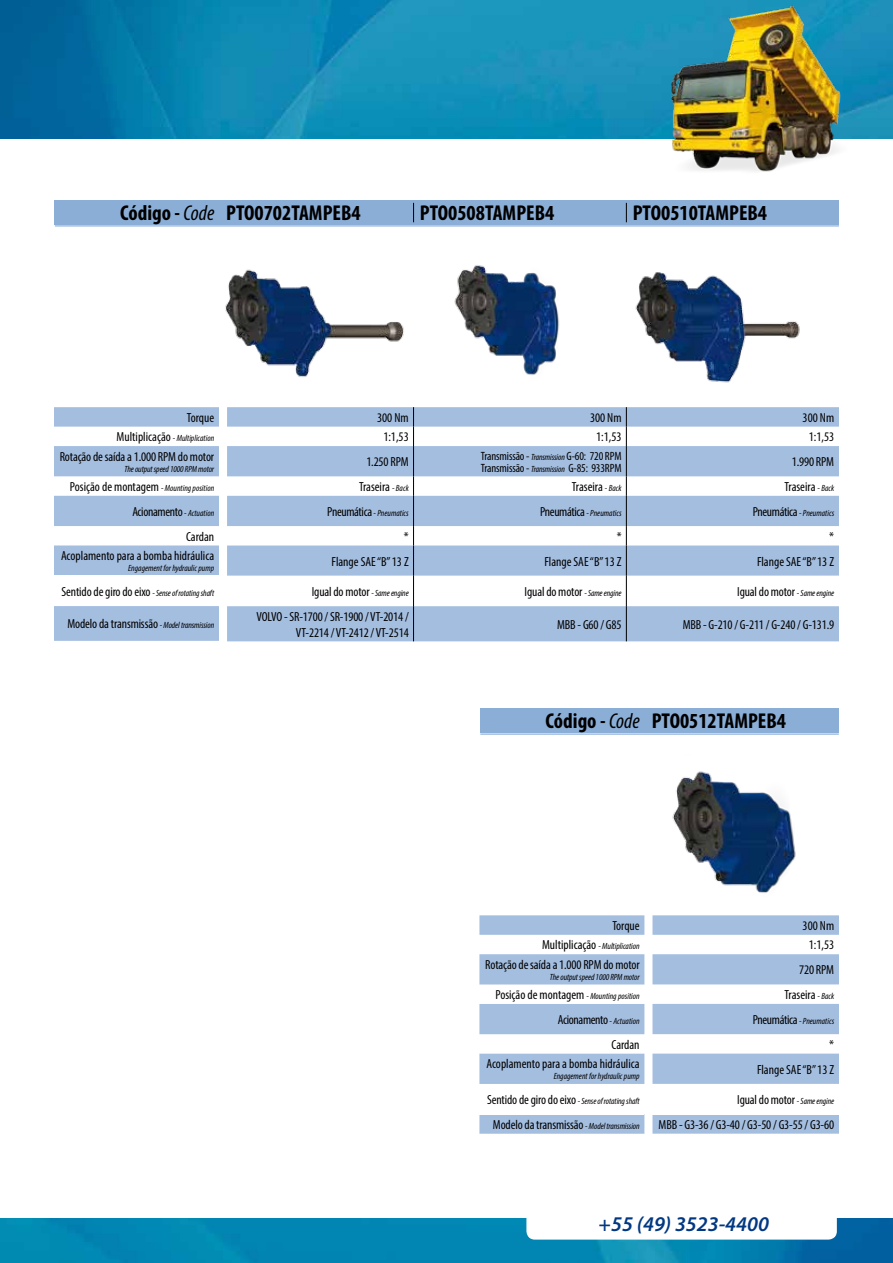
<style>
.page{position:relative;width:893px;height:1263px;background:#fff}
.page>*{position:absolute;margin:0;border:0;box-sizing:border-box;transform-origin:0 0}
.t1{font:700 condensed 21.6px "Myriad Pro";color:#000}
.t2{font:italic 600 21px "Myriad Pro";color:#003882}
.t3{font:condensed 13.2px/24.9px "Myriad Pro";letter-spacing:-.01em;color:#000;text-align:right}
.t4{font:condensed 12px/11.7px "Myriad Pro";letter-spacing:-.01em;color:#000}
.t5{font:italic condensed 9px "Myriad Pro";color:#000}
.s1{font-weight:400;font-style:italic}
.s2{font-style:normal;font-size:13.2px}
.s3{font-style:italic;font-size:9px}
</style>
<div class="page">
<img style="left:0;top:0;width:893px;height:138px">
<svg style="left:0;top:74px;width:1px;height:65px"></svg>
<img style="left:658px;top:0;width:197px;height:172px">
<div style="left:55px;top:200px;width:784px;height:24px;background:#8baed7"></div>
<div style="left:480px;top:708px;width:359px;height:24px;background:#8baed7"></div>
<hr style="left:55px;top:225px;width:784px;height:1px;background:#8baed7">
<hr style="left:480px;top:733px;width:359px;height:2px;background:#8baed7">
<svg style="left:54px;top:407px;width:165px;height:234px"></svg>
<div style="left:54px;top:576px;width:165px;height:30px;background:#fff"></div>
<svg style="left:479px;top:915px;width:165px;height:219px"></svg>
<div style="left:479px;top:1084px;width:165px;height:30px;background:#fff"></div>
<svg style="left:227px;top:407px;width:612px;height:234px;fill:#a4bee0"></svg>
<svg style="left:227px;top:576px;width:612px;height:30px"></svg>
<svg style="left:626px;top:407px;width:1px;height:39px"></svg>
<hr style="left:626px;top:446px;width:1px;height:30px;background:#000">
<svg style="left:626px;top:476px;width:1px;height:20px"></svg>
<hr style="left:626px;top:496px;width:1px;height:30px;background:#000">
<svg style="left:626px;top:526px;width:1px;height:19px"></svg>
<hr style="left:626px;top:545px;width:1px;height:31px;background:#000">
<hr style="left:626px;top:576px;width:1px;height:30px;background:#000">
<hr style="left:626px;top:606px;width:1px;height:35px;background:#000">
<svg style="left:413px;top:407px;width:1px;height:39px"></svg>
<hr style="left:413px;top:446px;width:1px;height:30px;background:#000">
<svg style="left:413px;top:476px;width:1px;height:20px"></svg>
<hr style="left:413px;top:496px;width:1px;height:30px;background:#000">
<svg style="left:413px;top:526px;width:1px;height:19px"></svg>
<hr style="left:413px;top:545px;width:1px;height:31px;background:#000">
<hr style="left:413px;top:576px;width:1px;height:30px;background:#000">
<hr style="left:413px;top:606px;width:1px;height:35px;background:#000">
<svg style="left:652px;top:915px;width:187px;height:219px"></svg>
<div style="left:652px;top:1084px;width:187px;height:30px;background:#fff"></div>
<img style="left:0;top:1218px;width:893px;height:45px">
<div style="left:526px;top:1199px;width:311px;height:40px;background:#fff;border-radius:9px"></div>
<svg style="left:413px;top:203px;width:1px;height:19px"></svg>
<svg style="left:626px;top:203px;width:1px;height:19px"></svg>
<img style="left:225px;top:269px;width:179px;height:108px">
<img style="left:663px;top:771px;width:152px;height:146px">
<img style="left:454px;top:265px;width:105px;height:110px">
<img style="left:635px;top:272px;width:165px;height:111px">
<h1 class="t1" style="left:120px;top:199px;width:96px">Código - <span class="s1">Code</span></h1>
<h1 class="t1" style="left:226px;top:199px;width:76px">PTO0702TAMPE</h1>
<h1 class="t1" style="left:341px;top:199px;width:21px">B4</h1>
<h1 class="t1" style="left:420px;top:199px;width:76px">PTO0508TAMPE</h1>
<h1 class="t1" style="left:535px;top:199px;width:21px">B4</h1>
<h1 class="t1" style="left:633px;top:199px;width:76px">PTO0510TAMPE</h1>
<h1 class="t1" style="left:747px;top:199px;width:21px">B4</h1>
<p class="t3" style="left:187px;top:405px;width:29px">Torque</p>
<p class="t5" style="left:117px;top:433px;width:99px"><span class="s2">Multiplicação</span> - Multiplication</p>
<p class="t3" style="left:60px;top:444px;width:156px">Rotação de saída a 1.000 RPM do motor</p>
<p class="t5" style="left:124px;top:463px;width:91px">The output speed 1000 RPM motor</p>
<p class="t3" style="left:70px;top:474px;width:146px">Posição de montagem <span class="s3">- Mounting position<br></span>Acionamento <span class="s3">- Actuation<br></span>Cardan</p>
<p class="t3" style="left:61px;top:543px;width:155px">Acoplamento para a bomba hidráulica</p>
<p class="t5" style="left:128px;top:562px;width:87px">Engagement for hydraulic pump</p>
<p class="t5" style="left:62px;top:587px;width:154px"><span class="s2">Sentido de giro do eixo</span> - Sense of rotating shaft</p>
<p class="t3" style="left:67px;top:611px;width:148px">Modelo da transmissão <span class="s3">- Model transmission</span></p>
<p class="t3" style="left:377px;top:405px;width:33px">300 Nm</p>
<p class="t3" style="left:590px;top:405px;width:33px">300 Nm</p>
<p class="t3" style="left:803px;top:405px;width:33px">300 Nm</p>
<p class="t3" style="left:383px;top:424px;width:27px">1:1,53</p>
<p class="t3" style="left:596px;top:424px;width:27px">1:1,53</p>
<p class="t3" style="left:809px;top:424px;width:27px">1:1,53</p>
<p class="t3" style="left:366px;top:449px;width:44px">1.250 RPM</p>
<p class="t4" style="left:481px;top:450px;width:142px">Transmissão - <span class="s3">Transmission</span> G-60: 720 RPM<br>Transmissão - <span class="s3">Transmission</span> G-85: 933RPM</p>
<p class="t3" style="left:792px;top:449px;width:44px">1.990 RPM</p>
<p class="t3" style="left:359px;top:474px;width:51px">Traseira <span class="s3">- Back</span></p>
<p class="t3" style="left:572px;top:474px;width:51px">Traseira <span class="s3">- Back</span></p>
<p class="t3" style="left:785px;top:474px;width:51px">Traseira <span class="s3">- Back</span></p>
<p class="t5" style="left:327px;top:507px;width:83px"><span class="s2">Pneumática</span> - Pneumatics</p>
<p class="t5" style="left:540px;top:507px;width:83px"><span class="s2">Pneumática</span> - Pneumatics</p>
<p class="t5" style="left:753px;top:507px;width:83px"><span class="s2">Pneumática</span> - Pneumatics</p>
<p class="t3" style="left:404px;top:524px;width:6px">*</p>
<p class="t3" style="left:617px;top:524px;width:6px">*</p>
<p class="t3" style="left:829px;top:524px;width:6px">*</p>
<p class="t3" style="left:332px;top:549px;width:78px">Flange SAE “B” 13 Z</p>
<p class="t3" style="left:544px;top:549px;width:78px">Flange SAE “B” 13 Z</p>
<p class="t3" style="left:757px;top:549px;width:78px">Flange SAE “B” 13 Z</p>
<p class="t3" style="left:312px;top:579px;width:98px">Igual do motor <span class="s3">- Same engine</span></p>
<p class="t3" style="left:525px;top:579px;width:98px">Igual do motor <span class="s3">- Same engine</span></p>
<p class="t3" style="left:737px;top:579px;width:98px">Igual do motor <span class="s3">- Same engine</span></p>
<p class="t3" style="left:256px;top:608px;width:154px;line-height:15.8px">VOLVO - SR-1700 / SR-1900 / VT-2014 /<br>VT-2214 / VT-2412 / VT-2514</p>
<p class="t3" style="left:557px;top:612px;width:66px">MBB - G60 / G85</p>
<p class="t3" style="left:683px;top:612px;width:153px">MBB - G-210 / G-211 / G-240 / G-131.9</p>
<h1 class="t1" style="left:546px;top:707px;width:96px">Código - <span class="s1">Code</span></h1>
<h1 class="t1" style="left:652px;top:707px;width:76px">PTO0512TAMPE</h1>
<h1 class="t1" style="left:766px;top:707px;width:21px">B4</h1>
<p class="t3" style="left:612px;top:913px;width:29px">Torque</p>
<p class="t5" style="left:542px;top:941px;width:99px"><span class="s2">Multiplicação</span> - Multiplication</p>
<p class="t3" style="left:485px;top:952px;width:156px">Rotação de saída a 1.000 RPM do motor</p>
<p class="t5" style="left:550px;top:971px;width:91px">The output speed 1000 RPM motor</p>
<p class="t3" style="left:495px;top:982px;width:146px">Posição de montagem <span class="s3">- Mounting position<br></span>Acionamento <span class="s3">- Actuation<br></span>Cardan</p>
<p class="t3" style="left:486px;top:1051px;width:155px">Acoplamento para a bomba hidráulica</p>
<p class="t5" style="left:554px;top:1071px;width:87px">Engagement for hydraulic pump</p>
<p class="t5" style="left:487px;top:1095px;width:154px"><span class="s2">Sentido de giro do eixo</span> - Sense of rotating shaft</p>
<p class="t3" style="left:493px;top:1112px;width:148px">Modelo da transmissão <span class="s3">- Model transmission</span></p>
<p class="t3" style="left:803px;top:916px;width:33px;line-height:19.5px;text-align:center">300 Nm<br>1:1,53</p>
<p class="t3" style="left:785px;top:957px;width:51px">720 RPM<br>Traseira <span class="s3">- Back</span></p>
<p class="t5" style="left:753px;top:1015px;width:83px"><span class="s2">Pneumática</span> - Pneumatics</p>
<p class="t3" style="left:757px;top:1032px;width:79px">*<br>Flange SAE “B” 13 Z</p>
<p class="t3" style="left:659px;top:1087px;width:177px">Igual do motor <span class="s3">- Same engine<br></span>MBB - G3-36 / G3-40 / G3-50 / G3-55 / G3-60</p>
<h2 class="t2" style="left:599px;top:1210px;width:172px">+55 (49) 3523-4400</h2>
</div>
